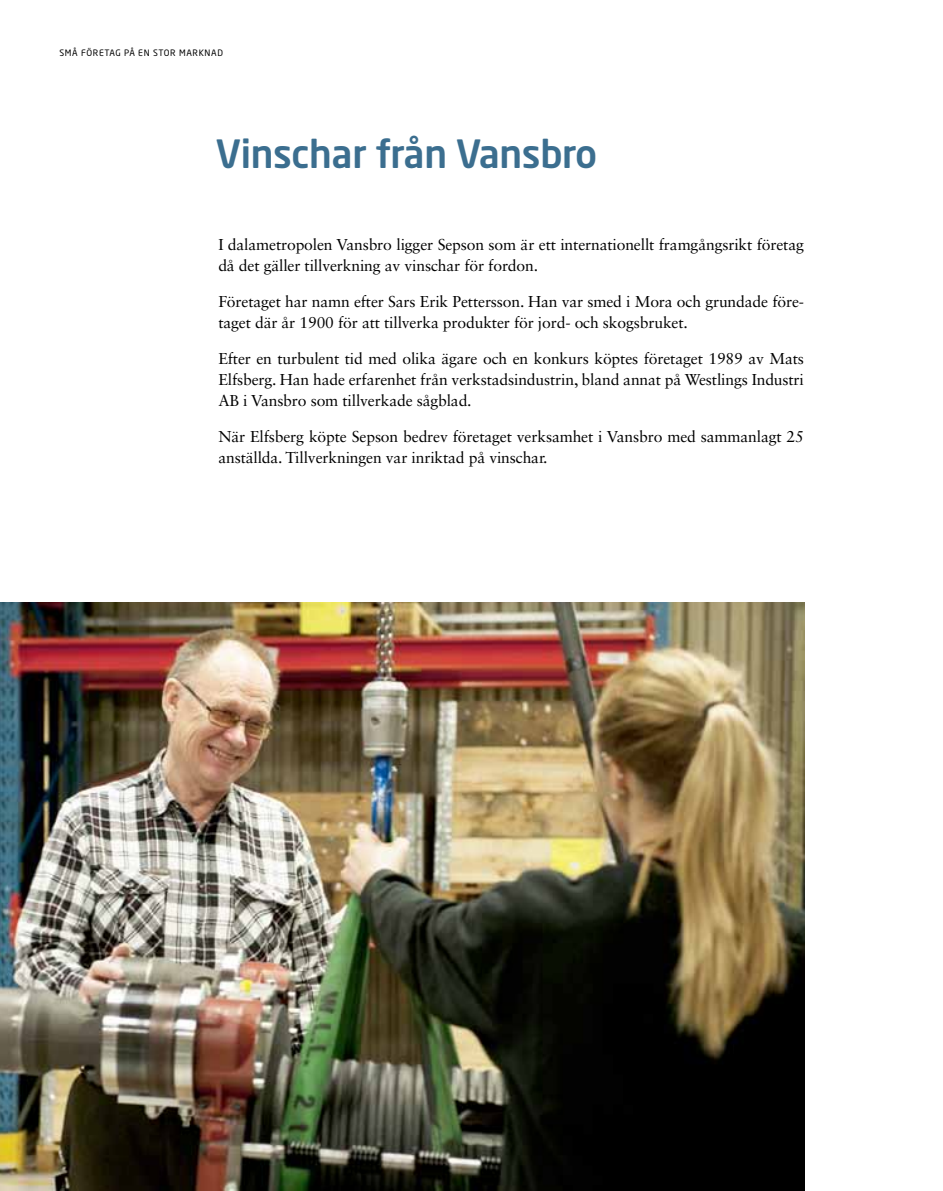
<style>
.page{position:relative;width:943px;height:1191px;background:#fff}
.page>*{position:absolute;margin:0;border:0;box-sizing:border-box;transform-origin:0 0}
.t1{font:500 38.5px "Neo Sans Pro";letter-spacing:-.01em;color:#3b6e8f}
.t2{font:15.75px/21px "Sabon LT Std";letter-spacing:-.01em;color:#000}
.t3{font:8.75px "Neo Sans Pro";letter-spacing:.07em;color:#000}
</style>
<div class="page">
<img style="left:0;top:602px;width:804px;height:589px">
<p class="t3" style="left:60px;top:48px;width:164px">SMÅ FÖRETAG PÅ EN STOR MARKNAD</p>
<h1 class="t1" style="left:216px;top:130px;width:383px">Vinschar från Vansbro</h1>
<p class="t2" style="left:218px;top:234px;width:587px">I dalametropolen Vansbro ligger Sepson som är ett internationellt framgångsrikt företag då det gäller tillverkning av vinschar för fordon.</p>
<p class="t2" style="left:218px;top:291px;width:587px">Företaget har namn efter Sars Erik Pettersson. Han var smed i Mora och grundade före&shy;taget där år 1900 för att tillverka produkter för jord- och skogsbruket.</p>
<p class="t2" style="left:218px;top:348px;width:587px;text-align:justify">Efter en turbulent tid med olika ägare och en konkurs köptes företaget 1989 av Mats Elfsberg. Han hade erfarenhet från verkstadsindustrin, bland annat på Westlings Industri AB i Vansbro som tillverkade sågblad.</p>
<p class="t2" style="left:218px;top:426px;width:587px">När Elfsberg köpte Sepson bedrev företaget verksamhet i Vansbro med sammanlagt 25 anställda. Tillverkningen var inriktad på vinschar.</p>
</div>
